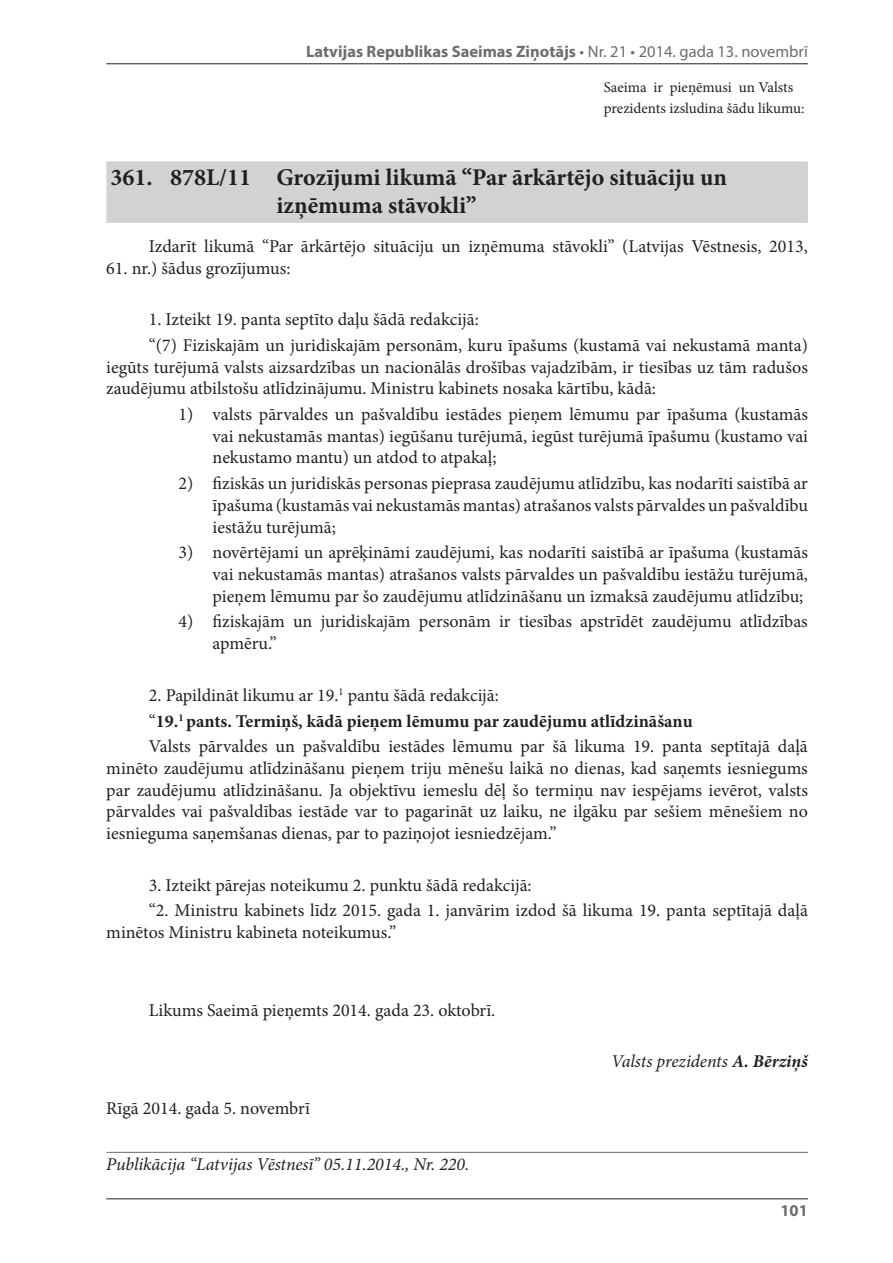
<style>
.page{position:relative;width:893px;height:1263px;background:#fff}
.page>*{position:absolute;margin:0;border:0;box-sizing:border-box;transform-origin:0 0}
.t1{font:700 24px/28.8px "Minion Pro";color:#231f20}
.t2{font:18px/21.6px "Minion Pro";color:#231f20}
.t3{font:italic 18px "Minion Pro";letter-spacing:-.005em;color:#231f20}
.t4{font:700 16.5px "Myriad Pro";color:#6c6d70}
.t5{font:15px/21.6px "Minion Pro";color:#231f20}
.s1{font-weight:400}
.s2{font-weight:700}
</style>
<div class="page">
<hr style="left:106px;top:63px;width:702px;height:1px;background:#231f20">
<hr style="left:106px;top:1198px;width:702px;height:1px;background:#231f20">
<div style="left:106px;top:161px;width:702px;height:62px;background:#d1d2d4"></div>
<hr style="left:106px;top:1152px;width:702px;height:1px;background:#6c6d70">
<p class="t4" style="left:306px;top:41px;width:503px">Latvijas Republikas Saeimas Ziņotājs <span class="s1">• Nr. 21 • 2014. gada 13. novembrī</span></p>
<p class="t5" style="left:604px;top:76px;width:202px">Saeima ir pieņēmusi un Valsts prezidents izsludina šādu likumu:</p>
<h1 class="t1" style="left:276px;top:162px;width:452px;text-indent:-166px">361. 878L/11 Grozījumi likumā “Par ārkārtējo situāciju un izņēmuma stāvokli”</h1>
<p class="t2" style="left:149px;top:236px;width:661px">Izdarīt likumā “Par ārkārtējo situāciju un izņēmuma stāvokli” (Latvijas Vēstnesis, 2013,</p>
<p class="t2" style="left:106px;top:257px;width:186px">61. nr.) šādus grozījumus:</p>
<p class="t2" style="left:149px;top:307px;width:661px;line-height:25.8px">1. Izteikt 19. panta septīto daļu šādā redakcijā:<br>“(7) Fiziskajām un juridiskajām personām, kuru īpašums (kustamā vai nekustamā manta)</p>
<p class="t2" style="left:106px;top:356px;width:703px">iegūts turējumā valsts aizsardzības un nacionālās drošības vajadzībām, ir tiesības uz tām radušos zaudējumu atbilstošu atlīdzinājumu. Ministru kabinets nosaka kārtību, kādā:</p>
<p class="t2" style="left:213px;top:404px;width:597px;text-align:justify;text-indent:-34px">1) valsts pārvaldes un pašvaldību iestādes pieņem lēmumu par īpašuma (kustamās vai nekustamās mantas) iegūšanu turējumā, iegūst turējumā īpašumu (kustamo vai nekustamo mantu) un atdod to atpakaļ;</p>
<p class="t2" style="left:213px;top:473px;width:597px;text-align:justify;text-indent:-34px">2) fiziskās un juridiskās personas pieprasa zaudējumu atlīdzību, kas nodarīti saistībā ar īpašuma (kustamās vai nekustamās mantas) atrašanos valsts pārvaldes un pašvaldību iestāžu turējumā;</p>
<p class="t2" style="left:213px;top:542px;width:597px;text-align:justify;text-indent:-34px">3) novērtējami un aprēķināmi zaudējumi, kas nodarīti saistībā ar īpašuma (kustamās vai nekustamās mantas) atrašanos valsts pārvaldes un pašvaldību iestāžu turējumā, pieņem lēmumu par šo zaudējumu atlīdzināšanu un izmaksā zaudējumu atlīdzību;</p>
<p class="t2" style="left:213px;top:611px;width:597px;text-indent:-34px">4) fiziskajām un juridiskajām personām ir tiesības apstrīdēt zaudējumu atlīdzības apmēru.”</p>
<p class="t2" style="left:149px;top:682px;width:660px;line-height:25.8px">2. Papildināt likumu ar 19.<sup>1</sup> pantu šādā redakcijā:<br>“<span class="s2">19.</span><sup>1</sup> <span class="s2">pants. Termiņš, kādā pieņem lēmumu par zaudējumu atlīdzināšanu<br></span>Valsts pārvaldes un pašvaldību iestādes lēmumu par šā likuma 19. panta septītajā daļā</p>
<p class="t2" style="left:106px;top:758px;width:703px;text-align:justify">minēto zaudējumu atlīdzināšanu pieņem triju mēnešu laikā no dienas, kad saņemts iesniegums par zaudējumu atlīdzināšanu. Ja objektīvu iemeslu dēļ šo termiņu nav iespējams ievērot, valsts pārvaldes vai pašvaldības iestāde var to pagarināt uz laiku, ne ilgāku par sešiem mēnešiem no iesnieguma saņemšanas dienas, par to paziņojot iesniedzējam.”</p>
<p class="t2" style="left:149px;top:872px;width:661px;line-height:25.8px">3. Izteikt pārejas noteikumu 2. punktu šādā redakcijā:<br>“2. Ministru kabinets līdz 2015. gada 1. janvārim izdod šā likuma 19. panta septītajā daļā</p>
<p class="t2" style="left:106px;top:921px;width:291px">minētos Ministru kabineta noteikumus.”</p>
<p class="t2" style="left:149px;top:999px;width:348px">Likums Saeimā pieņemts 2014. gada 23. oktobrī.</p>
<p class="t2" style="left:106px;top:1098px;width:205px">Rīgā 2014. gada 5. novembrī</p>
<p class="t3" style="left:106px;top:1152px;width:365px">Publikācija “Latvijas Vēstnesī” 05.11.2014., Nr. 220.</p>
<p class="t3" style="left:611px;top:1049px;width:198px">Valsts prezidents <span class="s2">A. Bērziņš</span></p>
<p class="t4" style="left:780px;top:1199px;width:29px">101</p>
</div>
